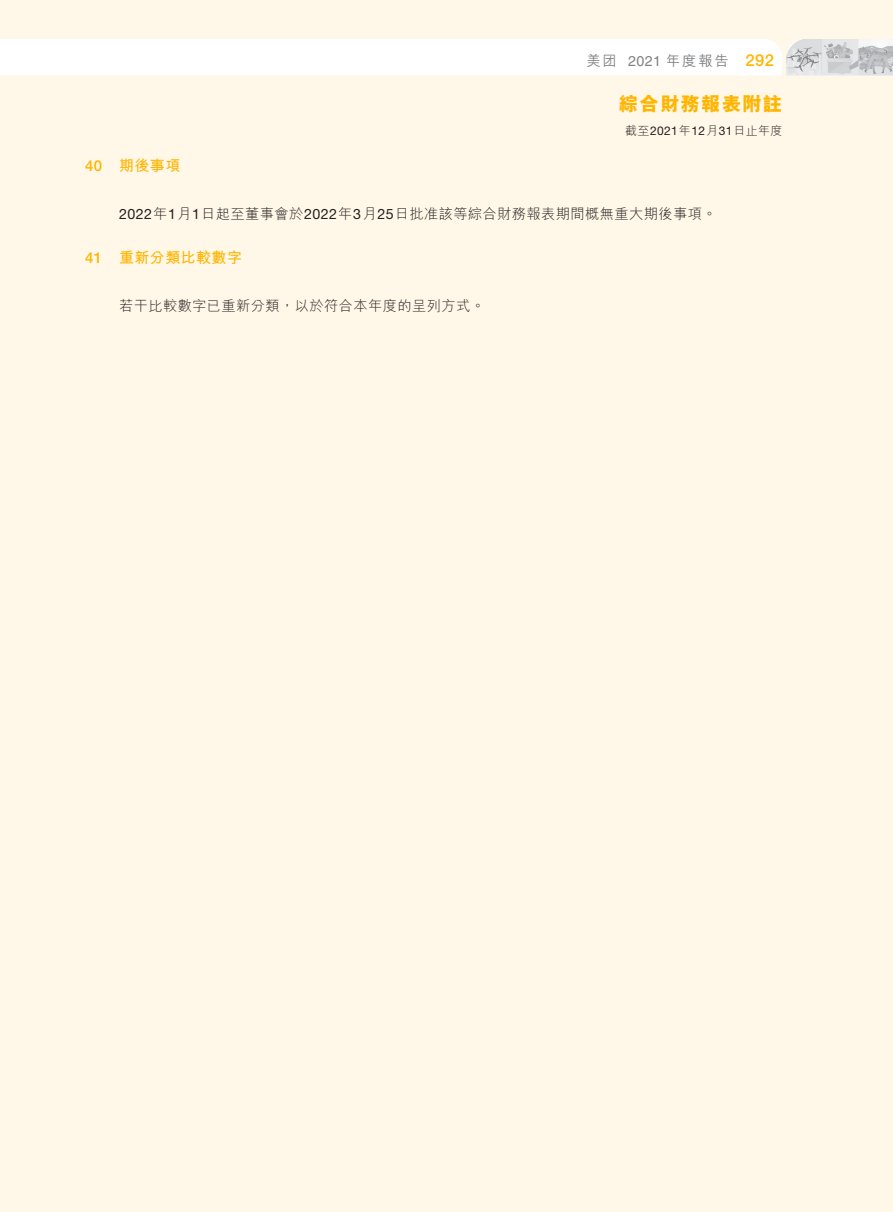
<style>
.page{position:relative;width:893px;height:1212px;background:#fff7e7}
.page>*{position:absolute;margin:0;border:0;box-sizing:border-box;transform-origin:0 0}
.t1{font:800 19.5px "M Hei HK";letter-spacing:.055em;color:#ffb500}
.t2{font:700 15px "M Hei HK";letter-spacing:.03em;color:#ffb500}
.t3{font:300 14.25px "M Hei HK";letter-spacing:.03em;color:#231f20}
.t4{font:14.25px "Helvetica LT Std";color:#808285}
.t5{font:300 12px "M Hei HK";letter-spacing:.03em;color:#231f20}
.s1{font-family:"M Hei HKS";font-weight:500}
.s2{font-family:"M Hei HK";font-weight:500}
.s3{font-family:"Helvetica Neue LT Std";font-weight:500;font-size:16.5px;color:#ffb500}
.s4{font-family:"Helvetica Neue LT Std";font-weight:400}
.s5{font-family:"Helvetica Neue LT Std";font-weight:500}
</style>
<div class="page">
<div style="left:0;top:39px;width:782px;height:37px;background:#fff"></div>
<img style="left:786px;top:39px;width:107px;height:37px">
<p class="t4" style="left:586px;top:53px;width:189px"><span class="s1">美團</span> 2021 <span class="s2">年度報告</span> <span class="s3">292</span></p>
<h1 class="t1" style="left:619px;top:91px;width:165px">綜合財務報表附註</h1>
<p class="t5" style="left:625px;top:124px;width:159px">截至<span class="s4">2021</span>年<span class="s4">12</span>月<span class="s4">31</span>日止年度</p>
<p class="t2" style="left:85px;top:154px;width:97px"><span class="s5">40</span> 期後事項</p>
<p class="t3" style="left:119px;top:206px;width:599px"><span class="s4">2022</span>年<span class="s4">1</span>月<span class="s4">1</span>日起至董事會於<span class="s4">2022</span>年<span class="s4">3</span>月<span class="s4">25</span>日批准該等綜合財務報表期間概無重大期後事項。</p>
<p class="t2" style="left:85px;top:246px;width:158px"><span class="s5">41</span> 重新分類比較數字</p>
<p class="t3" style="left:119px;top:298px;width:367px">若干比較數字已重新分類，以於符合本年度的呈列方式。</p>
</div>
